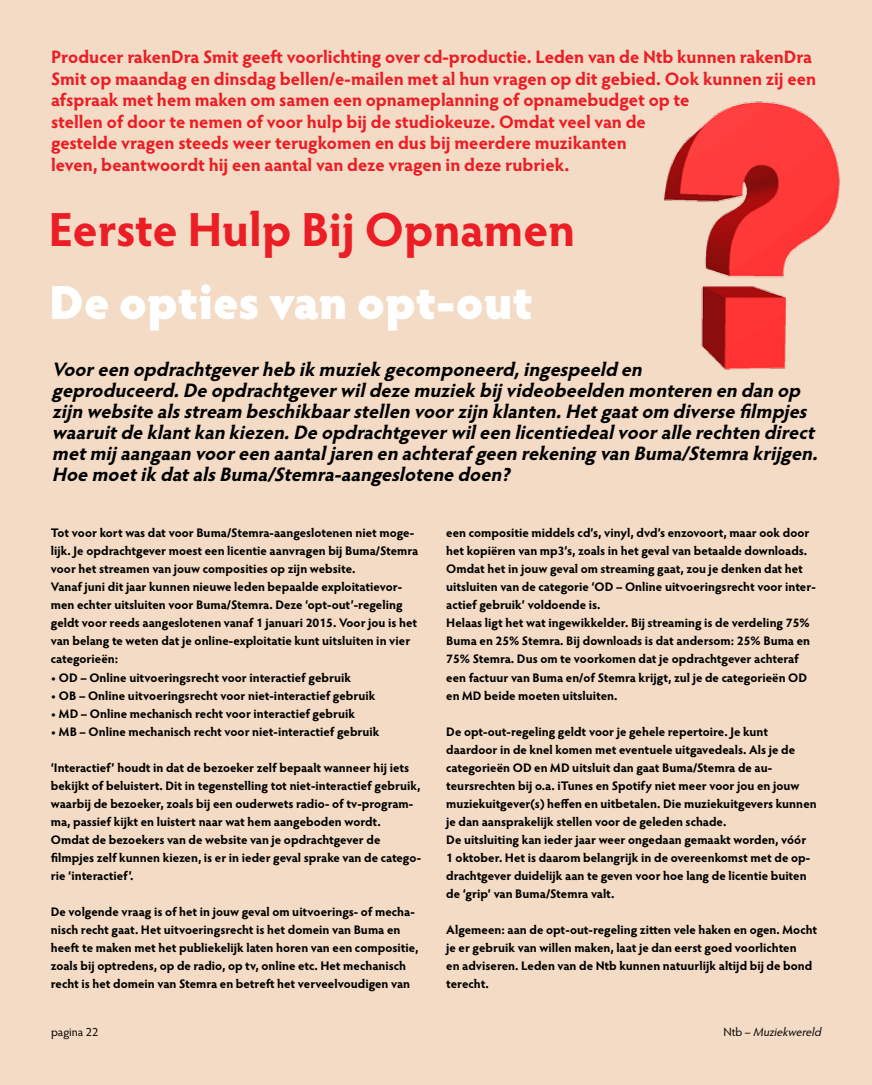
<style>
.page{position:relative;width:872px;height:1085px;background:#fff}
.page>*{position:absolute;margin:0;border:0;box-sizing:border-box;transform-origin:0 0}
.t1{font:700 48px "Hypatia Sans Pro";color:#eb1e26}
.t2{font:900 48px "Hypatia Sans Pro";letter-spacing:-.005em;color:#fff}
.t3{font:italic 700 19.5px/21px "Hypatia Sans Pro";color:#000}
.t4{font:700 18px/21.6px "Hypatia Sans Pro";color:#eb1e26}
.t5{font:700 12.45px/18px "Hypatia Sans Pro";color:#000}
.t6{font:italic 12px "Hypatia Sans Pro";color:#000}
.t7{font:12px "Hypatia Sans Pro";color:#000}
.s1{font-style:normal}
</style>
<div class="page">
<div style="left:0;top:0;width:872px;height:1084px;background:#f3dbc5"></div>
<img style="left:663px;top:101px;width:177px;height:269px">
<p class="t4" style="left:51px;top:45px;width:766px">Producer rakenDra Smit geeft voorlichting over cd-productie. Leden van de Ntb kunnen rakenDra Smit op maandag en dinsdag bellen/e-mailen met al hun vragen op dit gebied. Ook kunnen zij een afspraak met hem maken om samen een opnameplanning of opnamebudget op te<br>stellen of door te nemen of voor hulp bij de studiokeuze. Omdat veel van de<br>gestelde vragen steeds weer terugkomen en dus bij meerdere muzikanten<br>leven, beantwoordt hij een aantal van deze vragen in deze rubriek.</p>
<h1 class="t1" style="left:49px;top:195px;width:528px">Eerste Hulp Bij Opnamen</h1>
<h1 class="t2" style="left:49px;top:267px;width:486px">De opties van opt-out</h1>
<p class="t3" style="left:52px;top:358px;width:772px">Vooreen opdrachtgeverheb ik muziek gecomponeerd,ingespeeld en geproduceerd.Deopdrachtgeverwildezemuziek bij videobeelden monteren en dan op zijn websitealsstream beschikbaarstellen voorzijn klanten.Hetgaatom diversefilmpjes waaruitdeklantkan kiezen.Deopdrachtgeverwileen licentiedealvoorallerechten direct metmij aangaan vooreen aantaljaren en achterafgeen rekening van Buma/Stemrakrijgen.<br>Hoemoetik datalsBuma/Stemra-aangeslotenedoen?</p>
<p class="t5" style="left:51px;top:523px;width:369px">Tot voor kort was dat voor Buma/Stemra-aangeslotenen niet moge&shy;lijk. Je opdrachtgever moest een licentie aanvragen bij Buma/Stemra voor het streamen van jouw composities op zijn website.<br>Vanaf juni dit jaar kunnen nieuwe leden bepaalde exploitatievor&shy;men echter uitsluiten voor Buma/Stemra. Deze ‘opt-out’-regeling geldt voor reeds aangeslotenen vanaf 1 januari 2015. Voor jou is het van belang te weten dat je online-exploitatie kunt uitsluiten in vier categorieën:</p>
<p class="t5" style="left:51px;top:667px;width:302px">• OD – Online uitvoeringsrecht voor interactief gebruik</p>
<p class="t5" style="left:51px;top:685px;width:326px">• OB – Online uitvoeringsrecht voor niet-interactief gebruik</p>
<p class="t5" style="left:51px;top:703px;width:306px">• MD – Online mechanisch recht voor interactief gebruik</p>
<p class="t5" style="left:51px;top:721px;width:330px">• MB – Online mechanisch recht voor niet-interactief gebruik</p>
<p class="t5" style="left:51px;top:757px;width:372px">‘Interactief’ houdt in dat de bezoeker zelf bepaalt wanneer hij iets bekijkt of beluistert. Dit in tegenstelling tot niet-interactief gebruik, waarbij de bezoeker, zoals bij een ouderwets radio- of tv-program&shy;ma, passief kijkt en luistert naar wat hem aangeboden wordt.<br>Omdat de bezoekers van de website van je opdrachtgever de filmpjes zelf kunnen kiezen, is er in ieder geval sprake van de catego&shy;rie ‘interactief’.</p>
<p class="t5" style="left:51px;top:901px;width:369px">De volgende vraag is of het in jouw geval om uitvoerings- of mecha&shy;nisch recht gaat. Het uitvoeringsrecht is het domein van Buma en heeft te maken met het publiekelijk laten horen van een compositie, zoals bij optredens, op de radio, op tv, online etc. Het mechanisch recht is het domein van Stemra en betreft het verveelvoudigen van</p>
<p class="t5" style="left:446px;top:523px;width:371px">een compositie middels cd’s, vinyl, dvd’s enzovoort, maar ook door het kopiëren van mp3’s, zoals in het geval van betaalde downloads.<br>Omdat het in jouw geval om streaming gaat, zou je denken dat het uitsluiten van de categorie ‘OD – Online uitvoeringsrecht voor inter&shy;actief gebruik’ voldoende is.<br>Helaas ligt het wat ingewikkelder. Bij streaming is de verdeling 75% Buma en 25% Stemra. Bij downloads is dat andersom: 25% Buma en 75% Stemra. Dus om te voorkomen dat je opdrachtgever achteraf een factuur van Buma en/of Stemra krijgt, zul je de categorieën OD en MD beide moeten uitsluiten.</p>
<p class="t5" style="left:446px;top:721px;width:372px">De opt-out-regeling geldt voor je gehele repertoire. Je kunt daardoor in de knel komen met eventuele uitgavedeals. Als je de categorieën OD en MD uitsluit dan gaat Buma/Stemra de au&shy;teursrechten bij o.a. iTunes en Spotify niet meer voor jou en jouw muziekuitgever(s) heffen en uitbetalen. Die muziekuitgevers kunnen je dan aansprakelijk stellen voor de geleden schade.<br>De uitsluiting kan ieder jaar weer ongedaan gemaakt worden, vóór<br>1 oktober. Het is daarom belangrijk in de overeenkomst met de op&shy;drachtgever duidelijk aan te geven voor hoe lang de licentie buiten de ‘grip’ van Buma/Stemra valt.</p>
<p class="t5" style="left:446px;top:919px;width:372px">Algemeen: aan de opt-out-regeling zitten vele haken en ogen. Mocht je er gebruik van willen maken, laat je dan eerst goed voorlichten<br>en adviseren. Leden van de Ntb kunnen natuurlijk altijd bij de bond terecht.</p>
<p class="t7" style="left:51px;top:1024px;width:49px">pagina 22</p>
<p class="t6" style="left:723px;top:1024px;width:102px"><span class="s1">N t b –</span> Muziekwereld</p>
</div>
